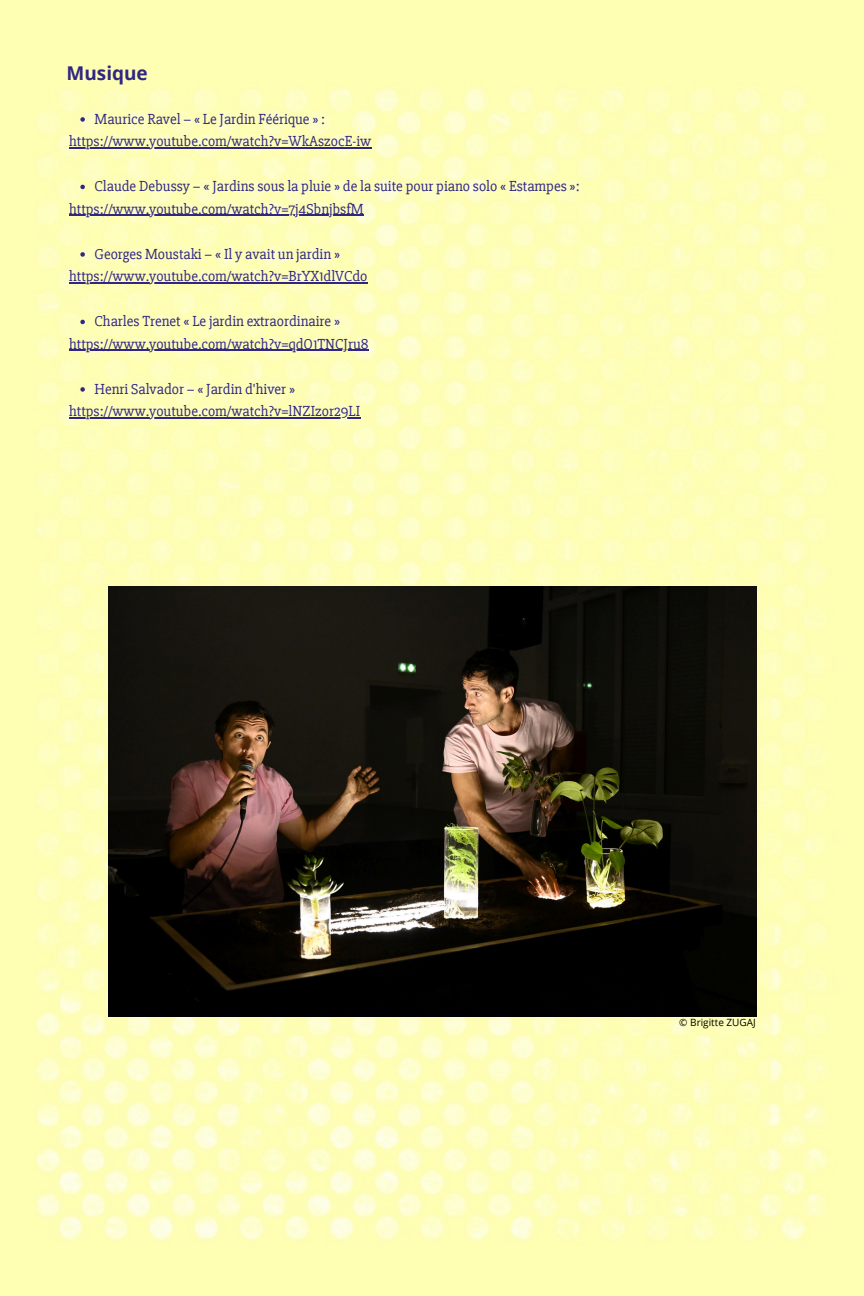
<style>
.page{position:relative;width:864px;height:1296px;background:#fff}
.page>*{position:absolute;margin:0;border:0;box-sizing:border-box;transform-origin:0 0}
.t1{font:700 19px "Open Sans";color:#312783}
.t2{font:15px "Slabo 27 px";color:#312783}
.t3{font:10px "Open Sans";color:#000}
</style>
<div class="page">
<img style="left:0;top:0;width:864px;height:1296px">
<img style="left:108px;top:586px;width:648px;height:431px">
<svg style="left:80px;top:117px;width:5px;height:5px"></svg>
<hr style="left:69px;top:147px;width:302px;height:2px;background:#312783">
<svg style="left:80px;top:185px;width:5px;height:4px"></svg>
<hr style="left:69px;top:215px;width:295px;height:1px;background:#312783">
<svg style="left:80px;top:252px;width:5px;height:5px"></svg>
<hr style="left:69px;top:282px;width:298px;height:2px;background:#312783">
<svg style="left:80px;top:320px;width:5px;height:4px"></svg>
<hr style="left:69px;top:350px;width:300px;height:1px;background:#312783">
<svg style="left:80px;top:387px;width:5px;height:5px"></svg>
<hr style="left:69px;top:417px;width:291px;height:2px;background:#312783">
<h1 class="t1" style="left:67px;top:59px;width:83px">Musique</h1>
<p class="t2" style="left:95px;top:110px;width:232px">Maurice Ravel – « Le Jardin Féérique » :</p>
<h2 class="t2" style="left:69px;top:133px;width:304px">https://www.youtube.com/watch?v=WkAszocE-iw</h2>
<p class="t2" style="left:95px;top:178px;width:486px">Claude Debussy – « Jardins sous la pluie » de la suite pour piano solo « Estampes »:</p>
<h2 class="t2" style="left:69px;top:200px;width:296px">https://www.youtube.com/watch?v=7j4SbnjbsfM</h2>
<p class="t2" style="left:95px;top:245px;width:247px">Georges Moustaki – « Il y avait un jardin »</p>
<h2 class="t2" style="left:69px;top:268px;width:300px">https://www.youtube.com/watch?v=BrYX1dlVCdo</h2>
<p class="t2" style="left:95px;top:313px;width:247px">Charles Trenet « Le jardin extraordinaire »</p>
<h2 class="t2" style="left:69px;top:335px;width:301px">https://www.youtube.com/watch?v=qdO1TNCJru8</h2>
<p class="t2" style="left:95px;top:380px;width:202px">Henri Salvador – « Jardin d'hiver »</p>
<h2 class="t2" style="left:69px;top:403px;width:293px">https://www.youtube.com/watch?v=lNZIzor29LI</h2>
<p class="t3" style="left:679px;top:1016px;width:78px">© Brigitte ZUGAJ</p>
</div>
